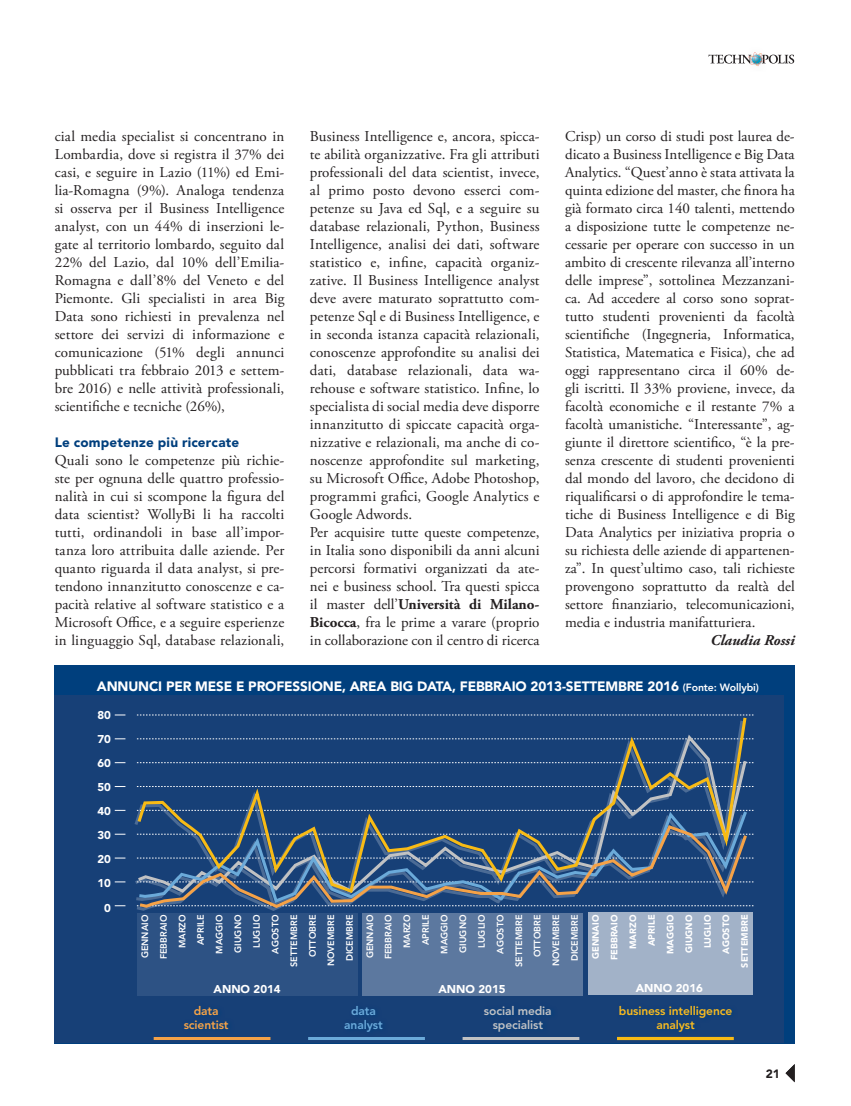
<style>
.page{position:relative;width:851px;height:1106px;background:#fff}
.page>*{position:absolute;margin:0;border:0;box-sizing:border-box;transform-origin:0 0}
.t1{font:15px/18px "Adobe Garamond Pro";color:#231f20;text-align:justify}
.t2{font:italic 700 15px "Adobe Garamond Pro";color:#231f20}
.t3{font:900 13.5px "Avenir LT Std";letter-spacing:-.01em;color:#fff}
.t4{font:900 13.5px "Avenir LT Std";letter-spacing:.015em;color:#003f7d}
.t5{font:800 12px/13.5px "Avenir LT Std";letter-spacing:-.01em;color:#f9ba20;text-align:center}
.t6{font:800 12px/13.5px "Avenir LT Std";letter-spacing:-.01em;color:#c1c1c3;text-align:center}
.t7{font:800 12px/13.5px "Avenir LT Std";letter-spacing:-.01em;color:#f6a348;text-align:center}
.t8{font:800 12px/13.5px "Avenir LT Std";letter-spacing:-.01em;color:#6baada;text-align:center}
.t9{font:900 12px "Avenir LT Std";color:#231f20}
.t10{font:900 11.25px/24.2px "Avenir LT Std";color:#fff;text-align:right}
.t11{font:800 9.15px/18.6px "Avenir LT Std";color:#fff;text-align:right}
.t12{font:900 9.15px/18.6px "Avenir LT Std";color:#fff;text-align:right}
.s1{font-weight:700}
.s2{font-weight:800;font-size:10.5px}
</style>
<div class="page">
<svg style="left:708px;top:52px;width:86px;height:14px"></svg>
<div style="left:55px;top:665px;width:740px;height:378px;background:#003f7d"></div>
<div style="left:55px;top:695px;width:729px;height:348px;background:#174077"></div>
<div style="left:362px;top:913px;width:221px;height:83px;background:#5c789f"></div>
<div style="left:138px;top:913px;width:220px;height:83px;background:#2d5284"></div>
<svg style="left:136px;top:834px;width:613px;height:76px"></svg>
<svg style="left:135px;top:714px;width:613px;height:181px"></svg>
<div style="left:588px;top:912px;width:164px;height:83px;background:#a2b2c8"></div>
<hr style="left:154px;top:1037px;width:116px;height:3px;background:#f5a247">
<hr style="left:308px;top:1037px;width:117px;height:3px;background:#6baad9">
<hr style="left:462px;top:1037px;width:117px;height:3px;background:#c1c2c3">
<hr style="left:617px;top:1037px;width:117px;height:3px;background:#f8bb15">
<svg style="left:785px;top:1064px;width:10px;height:18px"></svg>
<div style="left:95px;top:678px;width:670px;height:20px;background:#003f7d"></div>
<p class="t1" style="left:55px;top:128px;width:231px">cial media specialist si concentrano in Lombardia, dove si registra il 37% dei casi, e seguire in Lazio (11%) ed Emi&shy;lia-Romagna (9%). Analoga tendenza si osserva per il Business Intelligence analyst, con un 44% di inserzioni le&shy;gate al territorio lombardo, seguito dal 22% del Lazio, dal 10% dell’Emilia-Romagna e dall’8% del Veneto e del Piemonte. Gli specialisti in area Big Data sono richiesti in prevalenza nel settore dei servizi di informazione e comunicazione (51% degli annunci pubblicati tra febbraio 2013 e settem&shy;bre 2016) e nelle attività professionali, scientifiche e tecniche (26%),</p>
<p class="t4" style="left:55px;top:434px;width:186px">Le competenze più ricercate</p>
<p class="t1" style="left:55px;top:452px;width:231px">Quali sono le competenze più richie&shy;ste per ognuna delle quattro professio&shy;nalità in cui si scompone la figura del data scientist? WollyBi li ha raccolti tutti, ordinandoli in base all’impor&shy;tanza loro attribuita dalle aziende. Per quanto riguarda il data analyst, si pre&shy;tendono innanzitutto conoscenze e ca&shy;pacità relative al software statistico e a Microsoft Office, e a seguire esperienze in linguaggio Sql, database relazionali,</p>
<p class="t1" style="left:310px;top:128px;width:231px;text-align:left">Business Intelligence e, ancora, spicca&shy;te abilità organizzative. Fra gli attributi professionali del data scientist, invece, al primo posto devono esserci com&shy;petenze su Java ed Sql, e a seguire su database relazionali, Python, Business Intelligence, analisi dei dati, software statistico e, infine, capacità organiz&shy;zative. Il Business Intelligence analyst deve avere maturato soprattutto com&shy;petenze Sql e di Business Intelligence, e in seconda istanza capacità relazionali, conoscenze approfondite su analisi dei dati, database relazionali, data wa&shy;rehouse e software statistico. Infine, lo specialista di social media deve disporre innanzitutto di spiccate capacità orga&shy;nizzative e relazionali, ma anche di co&shy;noscenze approfondite sul marketing, su Microsoft Office, Adobe Photoshop, programmi grafici, Google Analytics e Google Adwords.<br>Per acquisire tutte queste competenze, in Italia sono disponibili da anni alcuni percorsi formativi organizzati da ate&shy;nei e business school. Tra questi spicca il master dell’<span class="s1">Università di Milano-Bicocca</span>, fra le prime a varare (proprio in collaborazione con il centro di ricerca</p>
<p class="t1" style="left:565px;top:128px;width:231px">Crisp) un corso di studi post laurea de&shy;dicato a Business Intelligence e Big Data Analytics. “Quest’anno è stata attivata la quinta edizione del master, che finora ha già formato circa 140 talenti, mettendo a disposizione tutte le competenze ne&shy;cessarie per operare con successo in un ambito di crescente rilevanza all’interno delle imprese”, sottolinea Mezzanzani&shy;ca. Ad accedere al corso sono soprat&shy;tutto studenti provenienti da facoltà scientifiche (Ingegneria, Informatica, Statistica, Matematica e Fisica), che ad oggi rappresentano circa il 60% de&shy;gli iscritti. Il 33% proviene, invece, da facoltà economiche e il restante 7% a facoltà umanistiche. “Interessante”, ag&shy;giunte il direttore scientifico, “è la pre&shy;senza crescente di studenti provenienti dal mondo del lavoro, che decidono di riqualificarsi o di approfondire le tema&shy;tiche di Business Intelligence e di Big Data Analytics per iniziativa propria o su richiesta delle aziende di appartenen&shy;za”. In quest’ultimo caso, tali richieste provengono soprattutto da realtà del settore finanziario, telecomunicazioni, media e industria manifatturiera.</p>
<p class="t2" style="left:710px;top:632px;width:86px">Claudia Rossi</p>
<p class="t3" style="left:97px;top:678px;width:664px">ANNUNCI PER MESE E PROFESSIONE, AREA BIG DATA, FEBBRAIO 2013-SETTEMBRE 2016 <span class="s2">(Fonte: Wollybi)</span></p>
<p class="t10" style="left:97px;top:703px;width:15px">80<br>70<br>60<br>50<br>40<br>30<br>20<br>10<br>0</p>
<p class="t11" style="left:136px;top:967px;width:54px;rotate:-90deg">GENNAIO<br>FEBBRAIO<br>MARZO<br>APRILE<br>MAGGIO<br>GIUGNO<br>LUGLIO<br>AGOSTO<br>SETTEMBRE<br>OTTOBRE<br>NOVEMBRE<br>DICEMBRE</p>
<p class="t10" style="left:213px;top:977px;width:69px">ANNO 2014</p>
<p class="t11" style="left:360px;top:967px;width:54px;rotate:-90deg">GENNAIO<br>FEBBRAIO<br>MARZO<br>APRILE<br>MAGGIO<br>GIUGNO<br>LUGLIO<br>AGOSTO<br>SETTEMBRE<br>OTTOBRE<br>NOVEMBRE<br>DICEMBRE</p>
<p class="t10" style="left:438px;top:977px;width:69px">ANNO 2015</p>
<p class="t12" style="left:586px;top:968px;width:54px;rotate:-90deg">GENNAIO<br>FEBBRAIO<br>MARZO<br>APRILE<br>MAGGIO<br>GIUGNO<br>LUGLIO<br>AGOSTO<br>SETTEMBRE</p>
<p class="t10" style="left:636px;top:976px;width:69px">ANNO 2016</p>
<p class="t7" style="left:184px;top:1004px;width:46px">data scientist</p>
<p class="t8" style="left:344px;top:1004px;width:40px">data analyst</p>
<p class="t6" style="left:484px;top:1004px;width:69px">social media specialist</p>
<p class="t5" style="left:619px;top:1004px;width:115px">business intelligence analyst</p>
<p class="t9" style="left:766px;top:1066px;width:16px">21</p>
</div>
